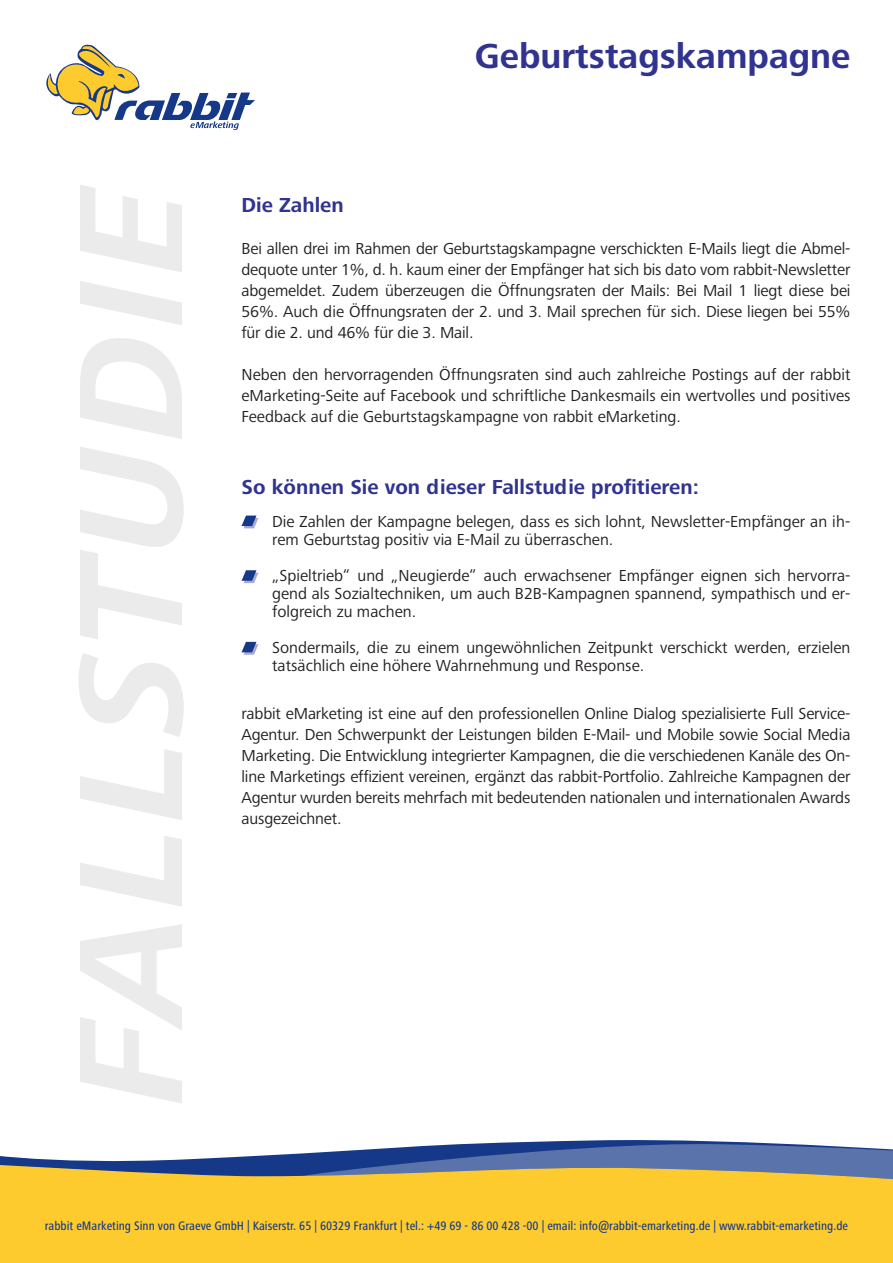
<style>
.page{position:relative;width:893px;height:1263px;background:#fff}
.page>*{position:absolute;margin:0;border:0;box-sizing:border-box;transform-origin:0 0}
.t1{font:700 36px "Frutiger Next Pro";color:#303390}
.t2{font:700 21px "Frutiger Next Pro";color:#303390}
.t3{font:16.5px/21px "Frutiger Next Pro";color:#231f20;text-align:justify}
.t4{font:500 condensed 12.75px "Frutiger Next Pro";color:#153888}
</style>
<div class="page">
<svg style="left:79px;top:185px;width:105px;height:918px"></svg>
<div style="left:0;top:1185px;width:893px;height:78px;background:#fecb2f"></div>
<svg style="left:0;top:1140px;width:893px;height:45px"></svg>
<svg style="left:46px;top:44px;width:209px;height:86px"></svg>
<svg style="left:242px;top:515px;width:17px;height:13px"></svg>
<svg style="left:242px;top:570px;width:17px;height:13px"></svg>
<svg style="left:242px;top:642px;width:17px;height:13px"></svg>
<p class="t1" style="left:475px;top:36px;width:377px">Geburtstagskampagne</p>
<p class="t2" style="left:242px;top:193px;width:104px">Die Zahlen</p>
<p class="t3" style="left:242px;top:238px;width:610px">Bei allen drei im Rahmen der Geburtstagskampagne verschickten E-Mails liegt die Abmel&shy;dequote unter 1%, d. h. kaum einer der Empfänger hat sich bis dato vom rabbit-Newsletter abgemeldet. Zudem überzeugen die Öffnungsraten der Mails: Bei Mail 1 liegt diese bei 56%. Auch die Öffnungsraten der 2. und 3. Mail sprechen für sich. Diese liegen bei 55% für die 2. und 46% für die 3. Mail.</p>
<p class="t3" style="left:242px;top:364px;width:610px">Neben den hervorragenden Öffnungsraten sind auch zahlreiche Postings auf der rabbit eMarketing-Seite auf Facebook und schriftliche Dankesmails ein wertvolles und positives Feedback auf die Geburtstagskampagne von rabbit eMarketing.</p>
<p class="t2" style="left:242px;top:475px;width:459px">So können Sie von dieser Fallstudie profitieren:</p>
<p class="t3" style="left:272px;top:513px;width:580px;line-height:18px">Die Zahlen der Kampagne belegen, dass es sich lohnt, Newsletter-Empfänger an ih&shy;rem Geburtstag positiv via E-Mail zu überraschen.</p>
<p class="t3" style="left:272px;top:567px;width:580px;line-height:18px">„Spieltrieb“ und „Neugierde“ auch erwachsener Empfänger eignen sich hervorra&shy;gend als Sozialtechniken, um auch B2B-Kampagnen spannend, sympathisch und er&shy;folgreich zu machen.</p>
<p class="t3" style="left:272px;top:639px;width:580px;line-height:18px">Sondermails, die zu einem ungewöhnlichen Zeitpunkt verschickt werden, erzielen tatsächlich eine höhere Wahrnehmung und Response.</p>
<p class="t3" style="left:242px;top:703px;width:610px">rabbit eMarketing ist eine auf den professionellen Online Dialog spezialisierte Full Service-Agentur. Den Schwerpunkt der Leistungen bilden E-Mail- und Mobile sowie Social Media Marketing. Die Entwicklung integrierter Kampagnen, die die verschiedenen Kanäle des On&shy;line Marketings effizient vereinen, ergänzt das rabbit-Portfolio. Zahlreiche Kampagnen der Agentur wurden bereits mehrfach mit bedeutenden nationalen und internationalen Awards ausgezeichnet.</p>
<p class="t4" style="left:45px;top:1218px;width:805px">rabbit eMarketing Sinn von Graeve GmbH | Kaiserstr. 65 | 60329 Frankfurt | tel.: +49 69 - 86 00 428 -00 | email: info@rabbit-emarketing.de | www.rabbit-emarketing.de</p>
</div>
